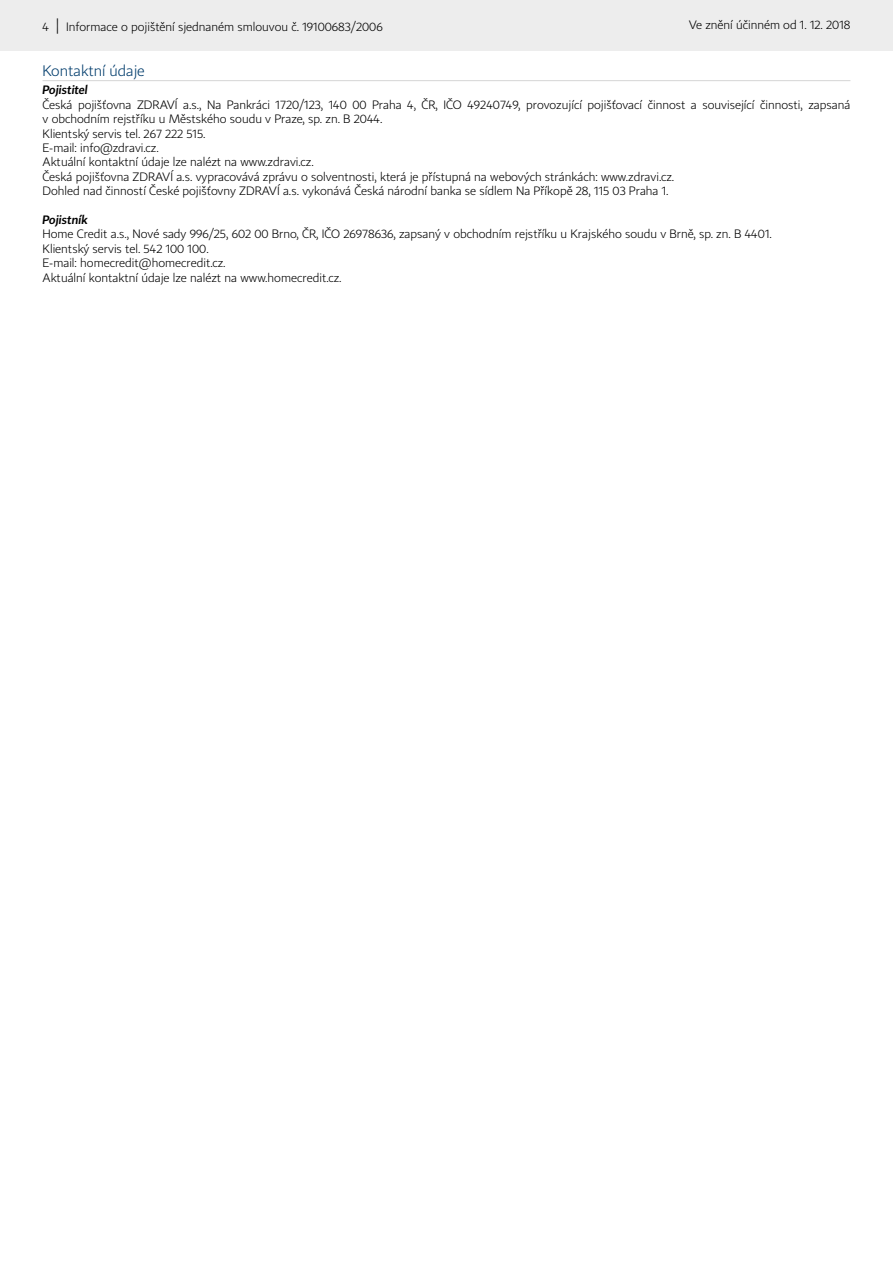
<style>
.page{position:relative;width:893px;height:1263px;background:#fff}
.page>*{position:absolute;margin:0;border:0;box-sizing:border-box;transform-origin:0 0}
.t1{font:15px "CP Light";color:#003c6c}
.t2{font:12px/14.4px "CP Light";color:#000}
.t3{font:italic 700 12px "CP Light";color:#000}
.s1{font-size:15px}
</style>
<div class="page">
<div style="left:0;top:0;width:893px;height:51px;background:#ededed"></div>
<hr style="left:43px;top:80px;width:807px;height:1px;background:#dadada">
<p class="t2" style="left:43px;top:20px;width:342px">4 <span class="s1">|</span> Informace o pojištění sjednaném smlouvou č. 19100683/2006</p>
<p class="t2" style="left:689px;top:17px;width:163px">Ve znění účinném od 1. 12. 2018</p>
<p class="t1" style="left:43px;top:61px;width:104px">Kontaktní údaje</p>
<p class="t3" style="left:43px;top:83px;width:47px">Pojistitel</p>
<p class="t2" style="left:43px;top:97px;width:809px">Česká pojišťovna ZDRAVÍ a.s., Na Pankráci 1720/123, 140 00 Praha 4, ČR, IČO 49240749, provozující pojišťovací činnost a související činnosti, zapsaná v obchodním rejstříku u Městského soudu v Praze, sp. zn. B 2044.<br>Klientský servis tel. 267 222 515.<br>E-mail: info@zdravi.cz.<br>Aktuální kontaktní údaje lze nalézt na www.zdravi.cz.<br>Česká pojišťovna ZDRAVÍ a.s. vypracovává zprávu o solventnosti, která je přístupná na webových stránkách: www.zdravi.cz.<br>Dohled nad činností České pojišťovny ZDRAVÍ a.s. vykonává Česká národní banka se sídlem Na Příkopě 28, 115 03 Praha 1.</p>
<p class="t3" style="left:43px;top:212px;width:47px">Pojistník</p>
<p class="t2" style="left:43px;top:227px;width:731px">Home Credit a.s., Nové sady 996/25, 602 00 Brno, ČR, IČO 26978636, zapsaný v obchodním rejstříku u Krajského soudu v Brně, sp. zn. B 4401.<br>Klientský servis tel. 542 100 100.<br>E-mail: homecredit@homecredit.cz.<br>Aktuální kontaktní údaje lze nalézt na www.homecredit.cz.</p>
</div>
